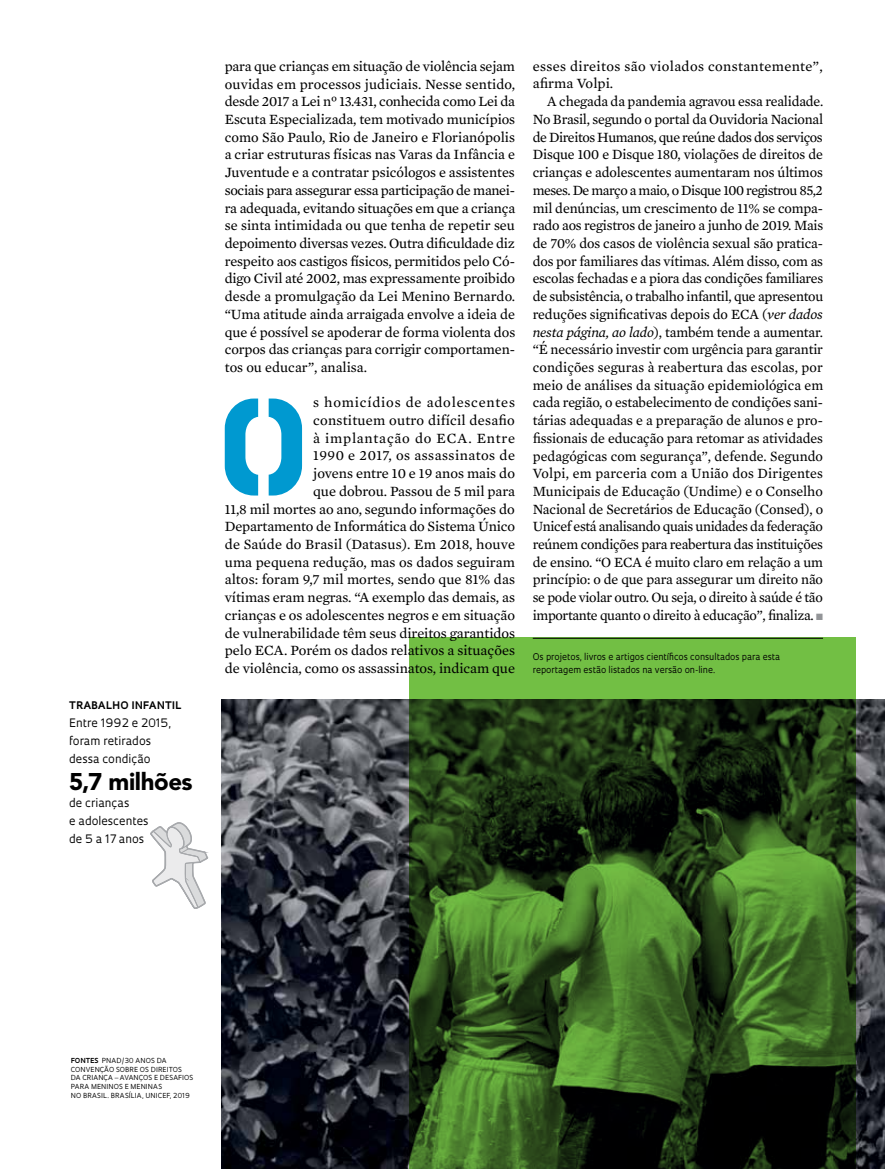
<style>
.page{position:relative;width:885px;height:1169px;background:#fff}
.page>*{position:absolute;margin:0;border:0;box-sizing:border-box;transform-origin:0 0}
.t1{font:135.45px "Stencil Gothic BE";color:#0099d0}
.t2{font:900 24px "Avenir";letter-spacing:-.015em;color:#000}
.t3{font:14.4px/17.7px "Mercury Text G2";letter-spacing:-.005em;color:#000;text-align:justify}
.t4{font:14.4px/17.7px "Mercury Text G2";letter-spacing:.025em;color:#000}
.t5{font:11.4px/17.7px "Oculum";color:#000}
.t6{font:700 10.2px "Oculum";letter-spacing:.035em;color:#000}
.t7{font:9px/13.4px "Oculum";letter-spacing:-.005em;color:#000}
.t8{font:6.75px/8.9px "Oculum";letter-spacing:.015em;color:#000}
.s1{font-style:italic}
.s2{color:#939598}
.s3{font-weight:700}
</style>
<div class="page">
<img style="left:222px;top:699px;width:663px;height:469px">
<svg style="left:409px;top:637px;width:446px;height:531px;background:#345720"></svg>
<hr style="left:533px;top:638px;width:290px;height:1px;background:#000">
<svg style="left:150px;top:822px;width:59px;height:87px"></svg>
<p class="t6" style="left:69px;top:698px;width:114px">TRABALHO INFANTIL</p>
<p class="t5" style="left:69px;top:713px;width:103px">Entre 1992 e 2015, foram retirados dessa condição</p>
<h2 class="t2" style="left:69px;top:766px;width:125px">5,7 milhões</h2>
<p class="t5" style="left:69px;top:793px;width:81px">de crianças<br>e adolescentes de 5 a 17 anos</p>
<p class="t3" style="left:225px;top:56px;width:292px">para que crianças em situação de violência sejam ouvidas em processos judiciais. Nesse sentido, desde 2017 a Lei nº 13.431, conhecida como Lei da Escuta Especializada, tem motivado municípios como São Paulo, Rio de Janeiro e Florianópolis a criar estruturas físicas nas Varas da Infância e Juventude e a contratar psicólogos e assistentes sociais para assegurar essa participação de manei&shy;ra adequada, evitando situações em que a criança se sinta intimidada ou que tenha de repetir seu depoimento diversas vezes. Outra dificuldade diz respeito aos castigos físicos, permitidos pelo Có&shy;digo Civil até 2002, mas expressamente proibido desde a promulgação da Lei Menino Bernardo. “Uma atitude ainda arraigada envolve a ideia de que é possível se apoderar de forma violenta dos corpos das crianças para corrigir comportamen&shy;tos ou educar”, analisa.</p>
<h1 class="t1" style="left:220px;top:394px;width:88px">O</h1>
<p class="t3" style="left:225px;top:393px;width:292px;text-align:right">s homicídios de adolescentes<br>constituem outro difícil desafio<br>à implantação do ECA. Entre<br>1990 e 2017, os assassinatos de<br>jovens entre 10 e 19 anos mais do<br>que dobrou. Passou de 5 mil para<br>11,8 mil mortes ao ano, segundo informações do Departamento de Informática do Sistema Único de Saúde do Brasil (Datasus). Em 2018, houve uma pequena redução, mas os dados seguiram altos: foram 9,7 mil mortes, sendo que 81% das vítimas eram negras. “A exemplo das demais, as crianças e os adolescentes negros e em situação de vulnerabilidade têm seus direitos garantidos pelo ECA. Porém os dados relativos a situações de violência, como os assassinatos, indicam que</p>
<p class="t4" style="left:533px;top:56px;width:292px">esses direitos são violados constantemente”, afirma Volpi.</p>
<p class="t3" style="left:533px;top:92px;width:292px;text-indent:14px">A chegada da pandemia agravou essa realidade.<br>No Brasil, segundo o portal da Ouvidoria Nacional de Direitos Humanos, que reúne dados dos serviços Disque 100 e Disque 180, violações de direitos de crianças e adolescentes aumentaram nos últimos meses. De março a maio, o Disque 100 registrou 85,2 mil denúncias, um crescimento de 11% se compa&shy;rado aos registros de janeiro a junho de 2019. Mais de 70% dos casos de violência sexual são pratica&shy;dos por familiares das vítimas. Além disso, com as escolas fechadas e a piora das condições familiares de subsistência, o trabalho infantil, que apresentou reduções significativas depois do ECA (<span class="s1">ver dados nesta página, ao lado</span>), também tende a aumentar. “É necessário investir com urgência para garantir condições seguras à reabertura das escolas, por meio de análises da situação epidemiológica em cada região, o estabelecimento de condições sani&shy;tárias adequadas e a preparação de alunos e pro&shy;fissionais de educação para retomar as atividades pedagógicas com segurança”, defende. Segundo Volpi, em parceria com a União dos Dirigentes Municipais de Educação (Undime) e o Conselho Nacional de Secretários de Educação (Consed), o Unicef está analisando quais unidades da federação reúnem condições para reabertura das instituições de ensino. “O ECA é muito claro em relação a um princípio: o de que para assegurar um direito não se pode violar outro. Ou seja, o direito à saúde é tão importante quanto o direito à educação”, finaliza. <span class="s2">■</span></p>
<p class="t7" style="left:533px;top:649px;width:249px">Os projetos, livros e artigos científicos consultados para esta reportagem estão listados na versão on-line.</p>
<p class="t8" style="left:71px;top:1055px;width:124px"><span class="s3">FONTES</span> PNAD/30 ANOS DA<br>CONVENÇÃO SOBRE OS DIREITOS<br>DA CRIANÇA – AVANÇOS E DESAFIOS<br>PARA MENINOS E MENINAS<br>NO BRASIL. BRASÍLIA, UNICEF, 2019</p>
</div>
